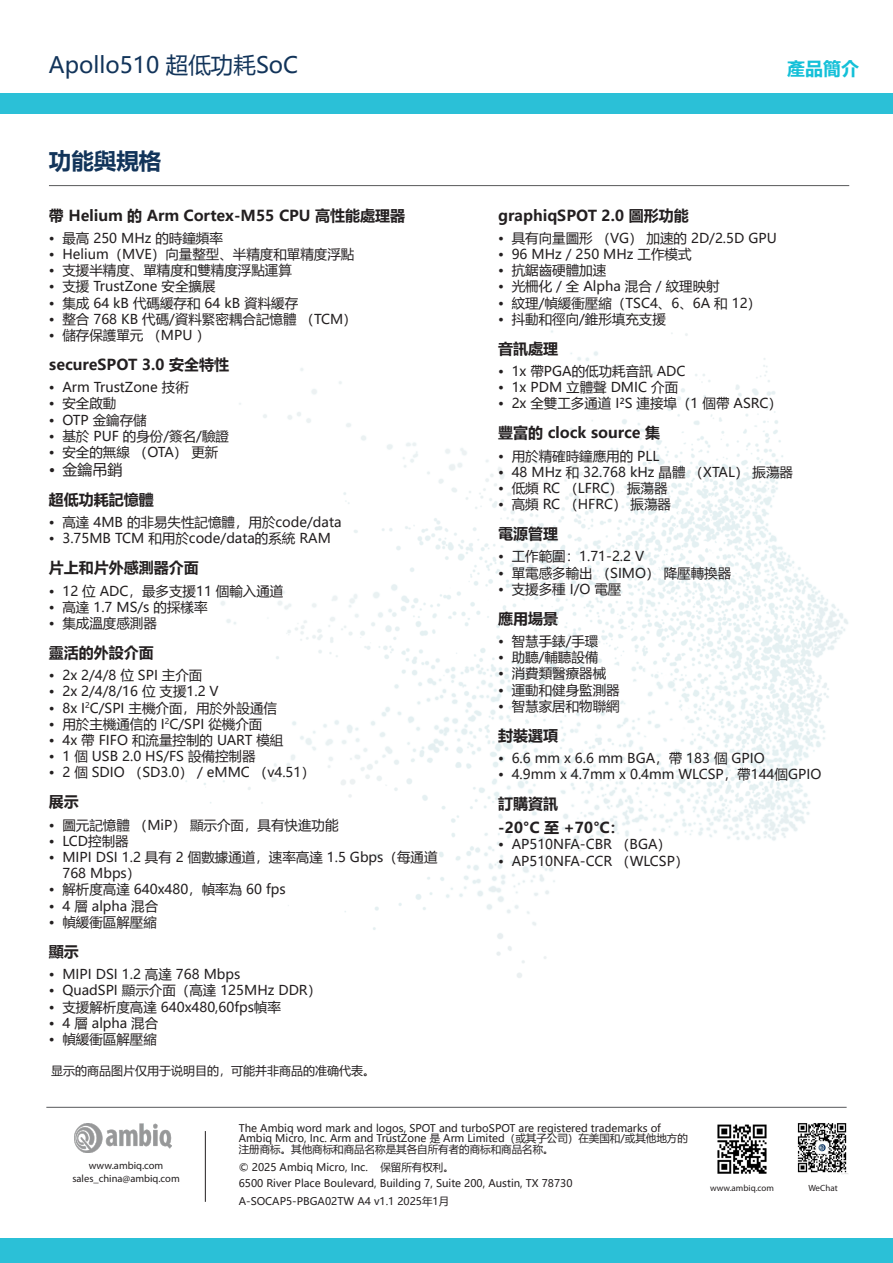
<style>
.page{position:relative;width:893px;height:1263px;background:#fff}
.page>*{position:absolute;margin:0;border:0;box-sizing:border-box;transform-origin:0 0}
.t1{font:22.5px "Microsoft Ya Hei";color:#12345a}
.t2{font:700 22.5px "Microsoft Ya Hei";color:#12345a}
.t3{font:700 18px "Microsoft Ya Hei";color:#14c0d8}
.t4{font:700 15px/24px "Microsoft Ya Hei";color:#231f20}
.t5{font:15px "Microsoft Ya Hei";color:#231f20}
.t6{font:13.5px/16.2px "Microsoft Ya Hei";color:#231f20}
.t7{font:12px "Microsoft Ya Hei";color:#231f20}
.t8{font:10.5px/10.5px "Microsoft Ya Hei";color:#231f20}
.t9{font:10.5px/13.5px "Myriad Pro";color:#231f20;text-align:center}
.t10{font:9px "Myriad Pro";color:#231f20}
</style>
<div class="page">
<hr style="left:49px;top:185px;width:800px;height:1px;background:#57585a">
<div style="left:0;top:93px;width:893px;height:21px;background:#2bc0d7"></div>
<div style="left:0;top:1238px;width:893px;height:25px;background:#2bc0d7"></div>
<img style="left:152px;top:283px;width:696px;height:695px">
<hr style="left:205px;top:1131px;width:1px;height:71px;background:#231f20">
<img style="left:74px;top:1123px;width:98px;height:29px">
<hr style="left:46px;top:1107px;width:801px;height:1px;background:#57585a">
<img style="left:717px;top:1124px;width:50px;height:50px">
<img style="left:797px;top:1123px;width:51px;height:52px">
<h1 class="t1" style="left:49px;top:50px;width:251px">Apollo510 超低功耗SoC</h1>
<h2 class="t3" style="left:787px;top:56px;width:73px">產品簡介</h2>
<h1 class="t2" style="left:49px;top:145px;width:114px">功能與規格</h1>
<p class="t4" style="left:49px;top:203px;width:358px">帶 Helium 的 Arm Cortex-M55 CPU 高性能處理器</p>
<p class="t6" style="left:49px;top:229px;width:175px">• 最高 250 MHz 的時鐘頻率</p>
<p class="t6" style="left:49px;top:246px;width:307px">• Helium（MVE）向量整型、半精度和單精度浮點</p>
<p class="t6" style="left:49px;top:262px;width:245px">• 支援半精度、單精度和雙精度浮點運算</p>
<p class="t6" style="left:49px;top:278px;width:168px">• 支援 TrustZone 安全擴展</p>
<p class="t6" style="left:49px;top:294px;width:251px">• 集成 64 kB 代碼緩存和 64 kB 資料緩存</p>
<p class="t6" style="left:49px;top:310px;width:309px">• 整合 768 KB 代碼/資料緊密耦合記憶體 （TCM）</p>
<p class="t6" style="left:49px;top:327px;width:163px">• 儲存保護單元 （MPU ）</p>
<p class="t4" style="left:49px;top:352px;width:182px">secureSPOT 3.0 安全特性</p>
<p class="t6" style="left:49px;top:379px;width:141px">• Arm TrustZone 技術</p>
<p class="t6" style="left:49px;top:395px;width:69px">• 安全啟動</p>
<p class="t6" style="left:49px;top:411px;width:99px">• OTP 金鑰存儲</p>
<p class="t6" style="left:49px;top:427px;width:182px">• 基於 PUF 的身份/簽名/驗證</p>
<p class="t6" style="left:49px;top:444px;width:171px">• 安全的無線 （OTA） 更新</p>
<p class="t5" style="left:49px;top:459px;width:75px">• 金鑰吊銷</p>
<p class="t4" style="left:49px;top:487px;width:107px">超低功耗記憶體</p>
<p class="t6" style="left:49px;top:514px;width:294px">• 高達 4MB 的非易失性記憶體，用於code/data</p>
<p class="t6" style="left:49px;top:530px;width:283px">• 3.75MB TCM 和用於code/data的系統 RAM</p>
<p class="t4" style="left:49px;top:555px;width:152px">片上和片外感測器介面</p>
<p class="t6" style="left:49px;top:582px;width:236px">• 12 位 ADC，最多支援11 個輸入通道</p>
<p class="t6" style="left:49px;top:598px;width:160px">• 高達 1.7 MS/s 的採樣率</p>
<p class="t6" style="left:49px;top:615px;width:110px">• 集成溫度感測器</p>
<p class="t4" style="left:49px;top:640px;width:107px">靈活的外設介面</p>
<p class="t6" style="left:49px;top:667px;width:155px">• 2x 2/4/8 位 SPI 主介面</p>
<p class="t6" style="left:49px;top:683px;width:171px">• 2x 2/4/8/16 位 支援1.2 V</p>
<p class="t6" style="left:49px;top:699px;width:230px">• 8x I<sup>2</sup>C/SPI 主機介面，用於外設通信</p>
<p class="t6" style="left:49px;top:715px;width:215px">• 用於主機通信的 I<sup>2</sup>C/SPI 從機介面</p>
<p class="t6" style="left:49px;top:732px;width:236px">• 4x 帶 FIFO 和流量控制的 UART 模組</p>
<p class="t6" style="left:49px;top:748px;width:208px">• 1 個 USB 2.0 HS/FS 設備控制器</p>
<p class="t6" style="left:49px;top:764px;width:267px">• 2 個 SDIO （SD3.0） / eMMC （v4.51）</p>
<p class="t4" style="left:49px;top:789px;width:31px">展示</p>
<p class="t6" style="left:49px;top:816px;width:291px">• 圖元記憶體 （MiP） 顯示介面，具有快進功能</p>
<p class="t6" style="left:49px;top:832px;width:81px">• LCD控制器</p>
<p class="t6" style="left:62px;top:849px;width:377px;text-indent:-14px">• MIPI DSI 1.2 具有 2 個數據通道，速率高達 1.5 Gbps（每通道<br>768 Mbps）</p>
<p class="t6" style="left:49px;top:881px;width:238px">• 解析度高達 640x480，幀率為 60 fps</p>
<p class="t6" style="left:49px;top:897px;width:111px">• 4 層 alpha 混合</p>
<p class="t6" style="left:49px;top:913px;width:110px">• 幀緩衝區解壓縮</p>
<p class="t4" style="left:49px;top:939px;width:31px">顯示</p>
<p class="t6" style="left:49px;top:966px;width:193px">• MIPI DSI 1.2 高達 768 Mbps</p>
<p class="t6" style="left:49px;top:982px;width:274px">• QuadSPI 顯示介面（高達 125MHz DDR）</p>
<p class="t6" style="left:49px;top:998px;width:233px">• 支援解析度高達 640x480,60fps幀率</p>
<p class="t6" style="left:49px;top:1014px;width:111px">• 4 層 alpha 混合</p>
<p class="t6" style="left:49px;top:1030px;width:110px">• 幀緩衝區解壓縮</p>
<p class="t7" style="left:51px;top:1063px;width:326px">显示的商品图片仅用于说明目的，可能并非商品的准确代表。</p>
<p class="t4" style="left:498px;top:203px;width:192px">graphiqSPOT 2.0 圖形功能</p>
<p class="t6" style="left:498px;top:229px;width:280px">• 具有向量圖形 （VG） 加速的 2D/2.5D GPU</p>
<p class="t6" style="left:498px;top:246px;width:195px">• 96 MHz / 250 MHz 工作模式</p>
<p class="t6" style="left:498px;top:262px;width:109px">• 抗鋸齒硬體加速</p>
<p class="t6" style="left:498px;top:278px;width:223px">• 光柵化 / 全 Alpha 混合 / 紋理映射</p>
<p class="t6" style="left:498px;top:294px;width:264px">• 紋理/幀緩衝壓縮（TSC4、6、6A 和 12）</p>
<p class="t6" style="left:498px;top:310px;width:169px">• 抖動和徑向/錐形填充支援</p>
<p class="t4" style="left:498px;top:336px;width:61px">音訊處理</p>
<p class="t6" style="left:498px;top:363px;width:189px">• 1x 帶PGA的低功耗音訊 ADC</p>
<p class="t6" style="left:498px;top:379px;width:181px">• 1x PDM 立體聲 DMIC 介面</p>
<p class="t6" style="left:498px;top:395px;width:285px">• 2x 全雙工多通道 I²S 連接埠（1 個帶 ASRC）</p>
<p class="t4" style="left:498px;top:420px;width:163px">豐富的 clock source 集</p>
<p class="t6" style="left:498px;top:447px;width:163px">• 用於精確時鐘應用的 PLL</p>
<p class="t6" style="left:498px;top:463px;width:296px">• 48 MHz 和 32.768 kHz 晶體 （XTAL） 振蕩器</p>
<p class="t6" style="left:498px;top:480px;width:171px">• 低頻 RC （LFRC） 振蕩器</p>
<p class="t6" style="left:498px;top:496px;width:174px">• 高頻 RC （HFRC） 振蕩器</p>
<p class="t4" style="left:498px;top:521px;width:61px">電源管理</p>
<p class="t6" style="left:498px;top:548px;width:148px">• 工作範圍：1.71-2.2 V</p>
<p class="t6" style="left:498px;top:564px;width:234px">• 單電感多輸出 （SIMO） 降壓轉換器</p>
<p class="t6" style="left:498px;top:580px;width:125px">• 支援多種 I/O 電壓</p>
<p class="t4" style="left:498px;top:606px;width:61px">應用場景</p>
<p class="t6" style="left:498px;top:633px;width:102px">• 智慧手錶/手環</p>
<p class="t6" style="left:498px;top:649px;width:102px">• 助聽/輔聽設備</p>
<p class="t6" style="left:498px;top:665px;width:109px">• 消費類醫療器械</p>
<p class="t6" style="left:498px;top:681px;width:123px">• 運動和健身監測器</p>
<p class="t6" style="left:498px;top:697px;width:123px">• 智慧家居和物聯網</p>
<p class="t4" style="left:498px;top:723px;width:61px">封裝選項</p>
<p class="t6" style="left:498px;top:750px;width:268px">• 6.6 mm x 6.6 mm BGA，帶 183 個 GPIO</p>
<p class="t6" style="left:498px;top:766px;width:325px">• 4.9mm x 4.7mm x 0.4mm WLCSP，帶144個GPIO</p>
<p class="t4" style="left:498px;top:791px;width:128px">訂購資訊<br>-20°C 至 +70°C：</p>
<p class="t6" style="left:498px;top:836px;width:174px">• AP510NFA-CBR （BGA）</p>
<p class="t6" style="left:498px;top:852px;width:192px">• AP510NFA-CCR （WLCSP）</p>
<p class="t9" style="left:72px;top:1158px;width:109px">www.ambiq.com sales_china@ambiq.com</p>
<p class="t8" style="left:239px;top:1122px;width:451px">The Ambiq word mark and logos, SPOT and turboSPOT are registered trademarks of<br>Ambiq Micro, Inc. Arm and TrustZone 是 Arm Limited（或其子公司）在美国和/或其他地方的注册商标。其他商标和商品名称是其各自所有者的商标和商品名称。</p>
<p class="t8" style="left:239px;top:1158px;width:335px;line-height:16.5px">© 2025 Ambiq Micro, Inc. 保留所有权利。<br>6500 River Place Boulevard, Building 7, Suite 200, Austin, TX 78730</p>
<p class="t8" style="left:239px;top:1196px;width:212px">A-SOCAP5-PBGA02TW A4 v1.1 2025年1月</p>
<p class="t10" style="left:710px;top:1183px;width:65px">www.ambiq.com</p>
<p class="t10" style="left:808px;top:1183px;width:31px">WeChat</p>
</div>
